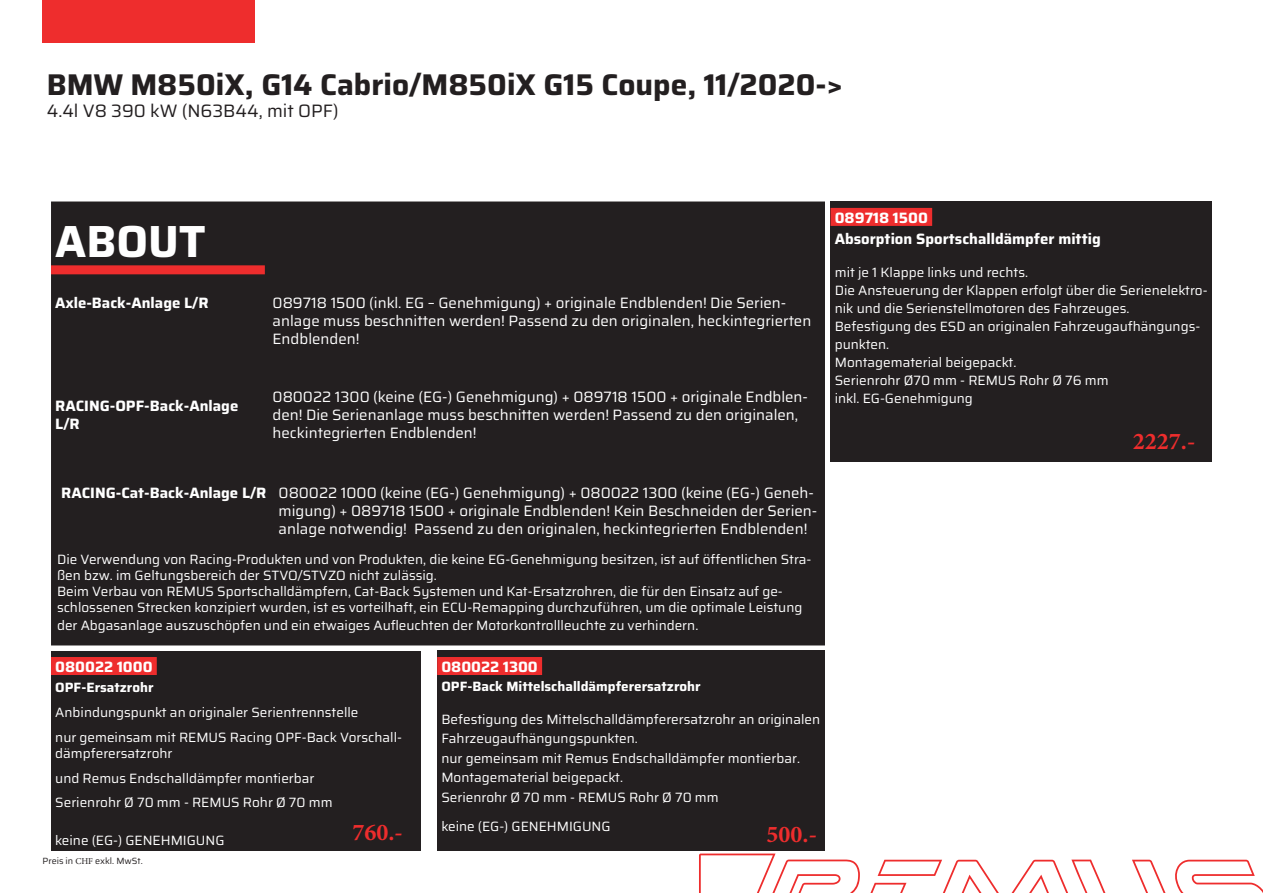
<style>
.page{position:relative;width:1263px;height:893px;background:#fff}
.page>*{position:absolute;margin:0;border:0;box-sizing:border-box;transform-origin:0 0}
.t1{font:700 45px "Saira";color:#fff}
.t2{font:700 30px "Saira";color:#231f20}
.Fließtext_Artikel{font:700 24px "Minion Pro";color:#ee2d2d}
.Headline_Artikel{font:700 24px "Minion Pro";color:#ee2d2d}
.t3{font:18px "Saira";color:#231f20}
.Fließtext_Artikel-2{font:15px/18px "Saira";color:#fff}
.Headline_Artikel-2{font:700 15px/18px "Saira";color:#fff}
.Fließtext_Artikel-3{font:700 15px "Saira";color:#fff}
.Artikelnummer{font:700 15px "Saira";color:#fff}
.Fließtext_Artikel-4{font:13.5px/16.2px "Saira";color:#fff}
.Headline_Artikel-3{font:13.5px/16.2px "Saira";color:#fff}
.Fließtext_Artikel-5{font:700 13.5px "Saira";color:#fff}
.Headline_Artikel-4{font:700 13.5px "Saira";color:#fff}
.t4{font:9px "Saira";color:#231f20}
.s1{font-family:"Minion Pro"}
</style>
<div class="page">
<div style="left:43px;top:0;width:212px;height:43px;background:#ee2d2d"></div>
<svg style="left:870px;top:860px;width:393px;height:33px"></svg>
<svg style="left:699px;top:853px;width:161px;height:40px"></svg>
<div style="left:51px;top:201px;width:774px;height:444px;background:#231f20"></div>
<div style="left:51px;top:265px;width:214px;height:9px;background:#ee2d2d"></div>
<div style="left:57px;top:477px;width:764px;height:77px;background:#231f20"></div>
<div style="left:437px;top:651px;width:388px;height:200px;background:#231f20"></div>
<div style="left:437px;top:657px;width:105px;height:18px;background:#ee2d2d"></div>
<div style="left:51px;top:651px;width:370px;height:199px;background:#231f20"></div>
<div style="left:51px;top:657px;width:106px;height:18px;background:#ee2d2d"></div>
<div style="left:830px;top:201px;width:382px;height:261px;background:#231f20"></div>
<div style="left:830px;top:208px;width:102px;height:18px;background:#ee2d2d"></div>
<p class="t2" style="left:47px;top:60px;width:798px">BMW M850iX, G14 Cabrio/M850iX G15 Coupe, 11/2020-&gt;</p>
<p class="t3" style="left:47px;top:96px;width:293px">4.4l V8 390 kW (N63B44, mit OPF)</p>
<p class="t1" style="left:55px;top:204px;width:152px">ABOUT</p>
<p class="Headline_Artikel-2" style="left:55px;top:293px;width:155px">Axle-Back-Anlage L/R</p>
<p class="Fließtext_Artikel-2" style="left:273px;top:293px;width:540px">089718 1500 (inkl. EG – Genehmigung) + originale Endblenden! Die Serien&shy;anlage muss beschnitten werden! Passend zu den originalen, heckintegrierten<br>Endblenden!</p>
<p class="Headline_Artikel-2" style="left:55px;top:396px;width:185px">RACING-OPF-Back-Anlage<br>L/R</p>
<p class="Fließtext_Artikel-2" style="left:273px;top:388px;width:537px">080022 1300 (keine (EG-) Genehmigung) + 089718 1500 + originale Endblen&shy;den! Die Serienanlage muss beschnitten werden! Passend zu den originalen, heckintegrierten Endblenden!</p>
<p class="Headline_Artikel-2" style="left:61px;top:484px;width:207px">RACING-Cat-Back-Anlage L/R</p>
<p class="Fließtext_Artikel-2" style="left:279px;top:484px;width:540px">080022 1000 (keine (EG-) Genehmigung) + 080022 1300 (keine (EG-) Geneh&shy;migung) + 089718 1500 + originale Endblenden! Kein Beschneiden der Serien&shy;anlage notwendig! Passend zu den originalen, heckintegrierten Endblenden!</p>
<p class="Fließtext_Artikel-4" style="left:57px;top:551px;width:756px">Die Verwendung von Racing-Produkten und von Produkten, die keine EG-Genehmigung besitzen, ist auf öffentlichen Stra&shy;ßen bzw. im Geltungsbereich der STVO/STVZO nicht zulässig.</p>
<p class="Fließtext_Artikel-4" style="left:57px;top:583px;width:747px">Beim Verbau von REMUS Sportschalldämpfern, Cat-Back Systemen und Kat-Ersatzrohren, die für den Einsatz auf ge&shy;schlossenen Strecken konzipiert wurden, ist es vorteilhaft, ein ECU-Remapping durchzuführen, um die optimale Leistung</p>
<p class="Fließtext_Artikel-4" style="left:57px;top:617px;width:643px">der Abgasanlage auszuschöpfen und ein etwaiges Aufleuchten der Motorkontrollleuchte zu verhindern.</p>
<p class="Artikelnummer" style="left:441px;top:654px;width:98px">080022 1300</p>
<p class="Fließtext_Artikel-5" style="left:441px;top:675px;width:261px">OPF-Back Mittelschalldämpferersatzrohr</p>
<p class="Fließtext_Artikel-4" style="left:441px;top:709px;width:380px;line-height:19.5px">Befestigung des Mittelschalldämpferersatzrohr an originalen<br>Fahrzeugaufhängungspunkten.</p>
<p class="Fließtext_Artikel-4" style="left:441px;top:749px;width:360px">nur gemeinsam mit Remus Endschalldämpfer montierbar.</p>
<p class="Fließtext_Artikel-4" style="left:441px;top:769px;width:183px">Montagematerial beigepackt.</p>
<p class="Fließtext_Artikel-4" style="left:441px;top:788px;width:279px">Serienrohr Ø 70 mm - REMUS Rohr Ø 70 mm</p>
<p class="Fließtext_Artikel-4" style="left:441px;top:817px;width:171px">keine (EG-) GENEHMIGUNG</p>
<p class="Artikelnummer" style="left:55px;top:654px;width:99px">080022 1000</p>
<p class="Headline_Artikel-4" style="left:55px;top:677px;width:100px">OPF-Ersatzrohr</p>
<p class="Headline_Artikel-3" style="left:55px;top:704px;width:305px">Anbindungspunkt an originaler Serientrennstelle</p>
<p class="Headline_Artikel-3" style="left:55px;top:728px;width:348px">nur gemeinsam mit REMUS Racing OPF-Back Vorschall&shy;dämpferersatzrohr</p>
<p class="Headline_Artikel-3" style="left:55px;top:769px;width:261px">und Remus Endschalldämpfer montierbar</p>
<p class="Headline_Artikel-3" style="left:55px;top:794px;width:279px">Serienrohr Ø 70 mm - REMUS Rohr Ø 70 mm</p>
<p class="Headline_Artikel-3" style="left:55px;top:831px;width:171px">keine (EG-) GENEHMIGUNG</p>
<p class="Headline_Artikel" style="left:352px;top:817px;width:52px">760.-</p>
<p class="Fließtext_Artikel" style="left:766px;top:820px;width:52px">500.-</p>
<p class="t4" style="left:43px;top:854px;width:102px">Preis in <span class="s1">CHF</span> exkl. MwSt.</p>
<p class="Artikelnummer" style="left:835px;top:205px;width:95px">089718 1500</p>
<p class="Fließtext_Artikel-3" style="left:835px;top:226px;width:267px">Absorption Sportschalldämpfer mittig</p>
<p class="Fließtext_Artikel-4" style="left:835px;top:263px;width:195px">mit je 1 Klappe links und rechts.</p>
<p class="Fließtext_Artikel-4" style="left:835px;top:281px;width:374px;line-height:18px">Die Ansteuerung der Klappen erfolgt über die Serienelektro&shy;nik und die Serienstellmotoren des Fahrzeuges.</p>
<p class="Fließtext_Artikel-4" style="left:835px;top:317px;width:367px;line-height:18px">Befestigung des ESD an originalen Fahrzeugaufhängungs&shy;punkten.</p>
<p class="Fließtext_Artikel-4" style="left:835px;top:353px;width:183px">Montagematerial beigepackt.</p>
<p class="Fließtext_Artikel-4" style="left:835px;top:371px;width:276px">Serienrohr Ø70 mm - REMUS Rohr Ø 76 mm</p>
<p class="Fließtext_Artikel-4" style="left:835px;top:389px;width:140px">inkl. EG-Genehmigung</p>
<p class="Fließtext_Artikel" style="left:1133px;top:427px;width:64px">2227.-</p>
</div>
